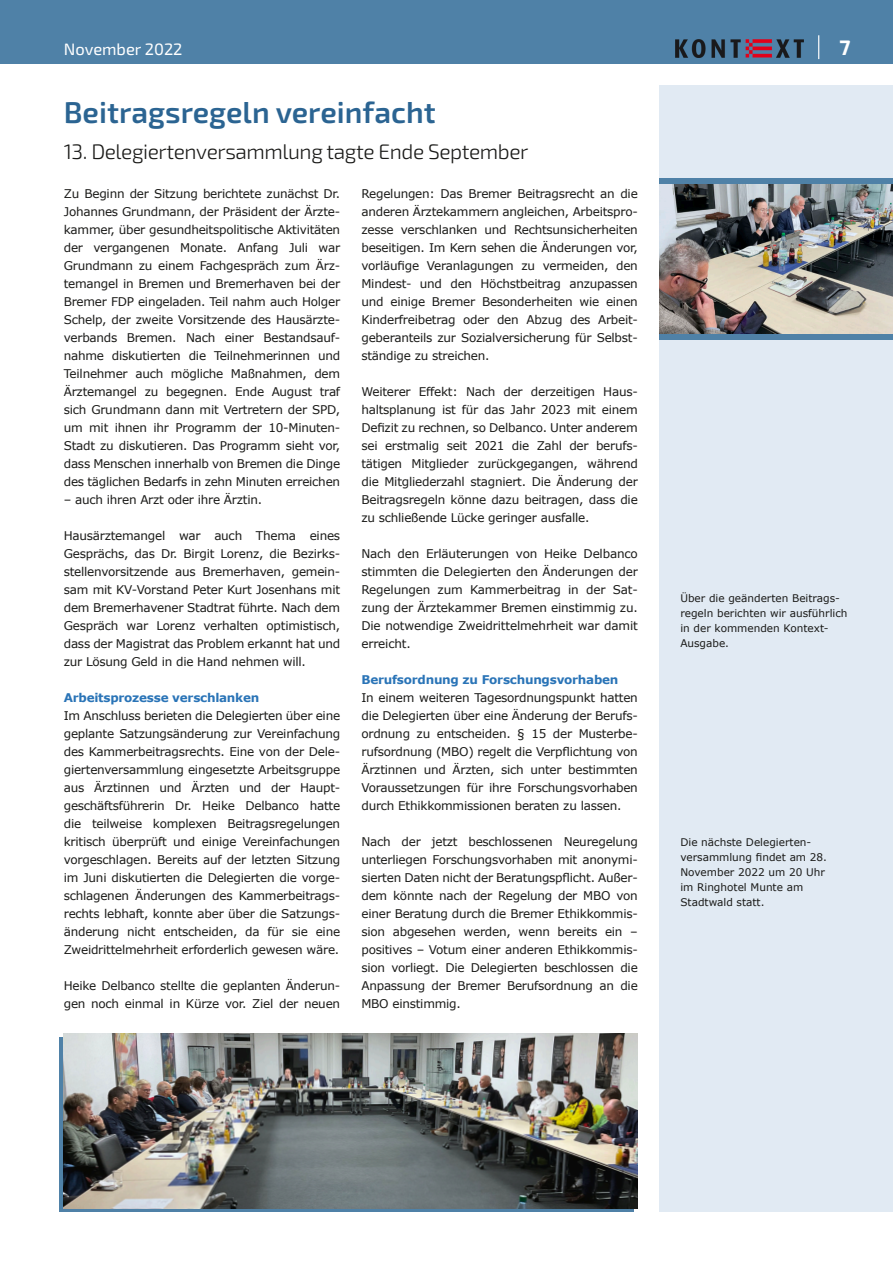
<style>
.page{position:relative;width:893px;height:1263px;background:#fff}
.page>*{position:absolute;margin:0;border:0;box-sizing:border-box;transform-origin:0 0}
.t1{font:600 30px "Exo 2";color:#2b6492}
.t2{font:300 21px "Exo 2";letter-spacing:-.02em;color:#1a1a18}
.t3{font:700 21px "Exo 2";color:#fff}
.t4{font:16.5px "Exo 2";color:#fff}
.t5{font:12px/18px "Verdana";letter-spacing:-.02em;color:#1a1a18;text-align:justify}
.t6{font:700 12px "Verdana";letter-spacing:-.02em;color:#2a74b7}
.t7{font:10.5px/15px "Verdana";color:#1a1a18}
</style>
<div class="page">
<div style="left:659px;top:85px;width:234px;height:1127px;background:#e1eaf3"></div>
<div style="left:0;top:0;width:893px;height:64px;background:#4f81a7"></div>
<img style="left:676px;top:39px;width:128px;height:18px">
<svg style="left:818px;top:35px;width:1px;height:24px"></svg>
<div style="left:60px;top:1037px;width:574px;height:175px;background:linear-gradient(to right,#4f81a7,#4f81a7)"></div>
<div style="left:659px;top:178px;width:234px;height:162px;background:#4f81a7"></div>
<img style="left:659px;top:185px;width:234px;height:149px">
<img style="left:64px;top:1033px;width:574px;height:175px">
<h3 class="t4" style="left:64px;top:44px;width:120px">November 2022</h3>
<h2 class="t3" style="left:839px;top:41px;width:13px">7</h2>
<h1 class="t1" style="left:64px;top:102px;width:373px">Beitragsregeln vereinfacht</h1>
<h2 class="t2" style="left:64px;top:144px;width:466px">13. Delegiertenversammlung tagte Ende September</h2>
<p class="t5" style="left:64px;top:186px;width:278px">Zu Beginn der Sitzung berichtete zunächst Dr.<br>Johannes Grundmann, der Präsident der Ärzte&shy;kammer, über gesundheitspolitische Aktivitäten der vergangenen Monate. Anfang Juli war Grundmann zu einem Fachgespräch zum Ärz&shy;temangel in Bremen und Bremerhaven bei der Bremer FDP eingeladen. Teil nahm auch Holger Schelp, der zweite Vorsitzende des Hausärzte&shy;verbands Bremen. Nach einer Bestandsauf&shy;nahme diskutierten die Teilnehmerinnen und Teilnehmer auch mögliche Maßnahmen, dem Ärztemangel zu begegnen. Ende August traf sich Grundmann dann mit Vertretern der SPD, um mit ihnen ihr Programm der 10-Minuten-Stadt zu diskutieren. Das Programm sieht vor, dass Menschen innerhalb von Bremen die Dinge des täglichen Bedarfs in zehn Minuten erreichen</p>
<p class="t5" style="left:64px;top:492px;width:200px">– auch ihren Arzt oder ihre Ärztin.</p>
<p class="t5" style="left:64px;top:528px;width:278px">Hausärztemangel war auch Thema eines Gesprächs, das Dr. Birgit Lorenz, die Bezirks&shy;stellenvorsitzende aus Bremerhaven, gemein&shy;sam mit KV-Vorstand Peter Kurt Josenhans mit dem Bremerhavener Stadtrat führte. Nach dem Gespräch war Lorenz verhalten optimistisch, dass der Magistrat das Problem erkannt hat und zur Lösung Geld in die Hand nehmen will.</p>
<p class="t6" style="left:64px;top:693px;width:197px">Arbeitsprozesse verschlanken</p>
<p class="t5" style="left:64px;top:708px;width:278px">Im Anschluss berieten die Delegierten über eine geplante Satzungsänderung zur Vereinfachung des Kammerbeitragsrechts. Eine von der Dele&shy;giertenversammlung eingesetzte Arbeitsgruppe aus Ärztinnen und Ärzten und der Haupt&shy;geschäftsführerin Dr. Heike Delbanco hatte die teilweise komplexen Beitragsregelungen kritisch überprüft und einige Vereinfachungen vorgeschlagen. Bereits auf der letzten Sitzung im Juni diskutierten die Delegierten die vorge&shy;schlagenen Änderungen des Kammerbeitrags&shy;rechts lebhaft, konnte aber über die Satzungs&shy;änderung nicht entscheiden, da für sie eine Zweidrittelmehrheit erforderlich gewesen wäre.</p>
<p class="t5" style="left:64px;top:978px;width:278px">Heike Delbanco stellte die geplanten Änderun&shy;gen noch einmal in Kürze vor. Ziel der neuen</p>
<p class="t5" style="left:361px;top:186px;width:278px">Regelungen: Das Bremer Beitragsrecht an die anderen Ärztekammern angleichen, Arbeitspro&shy;zesse verschlanken und Rechtsunsicherheiten beseitigen. Im Kern sehen die Änderungen vor, vorläufige Veranlagungen zu vermeiden, den Mindest- und den Höchstbeitrag anzupassen und einige Bremer Besonderheiten wie einen Kinderfreibetrag oder den Abzug des Arbeit&shy;geberanteils zur Sozialversicherung für Selbst&shy;ständige zu streichen.</p>
<p class="t5" style="left:361px;top:384px;width:278px">Weiterer Effekt: Nach der derzeitigen Haus&shy;haltsplanung ist für das Jahr 2023 mit einem Defizit zu rechnen, so Delbanco. Unter anderem sei erstmalig seit 2021 die Zahl der berufs&shy;tätigen Mitglieder zurückgegangen, während die Mitgliederzahl stagniert. Die Änderung der Beitragsregeln könne dazu beitragen, dass die zu schließende Lücke geringer ausfalle.</p>
<p class="t5" style="left:361px;top:546px;width:278px">Nach den Erläuterungen von Heike Delbanco stimmten die Delegierten den Änderungen der Regelungen zum Kammerbeitrag in der Sat&shy;zung der Ärztekammer Bremen einstimmig zu.<br>Die notwendige Zweidrittelmehrheit war damit erreicht.</p>
<p class="t6" style="left:361px;top:675px;width:259px">Berufsordnung zu Forschungsvorhaben</p>
<p class="t5" style="left:361px;top:690px;width:278px">In einem weiteren Tagesordnungspunkt hatten die Delegierten über eine Änderung der Berufs&shy;ordnung zu entscheiden. § 15 der Musterbe&shy;rufsordnung (MBO) regelt die Verpflichtung von Ärztinnen und Ärzten, sich unter bestimmten Voraussetzungen für ihre Forschungsvorhaben durch Ethikkommissionen beraten zu lassen.</p>
<p class="t5" style="left:361px;top:834px;width:278px">Nach der jetzt beschlossenen Neuregelung unterliegen Forschungsvorhaben mit anonymi&shy;sierten Daten nicht der Beratungspflicht. Außer&shy;dem könnte nach der Regelung der MBO von einer Beratung durch die Bremer Ethikkommis&shy;sion abgesehen werden, wenn bereits ein – positives – Votum einer anderen Ethikkommis&shy;sion vorliegt. Die Delegierten beschlossen die Anpassung der Bremer Berufsordnung an die MBO einstimmig.</p>
<p class="t7" style="left:680px;top:592px;width:169px">Über die geänderten Beitrags&shy;regeln berichten wir ausführlich in der kommenden Kontext-<br>Ausgabe.</p>
<p class="t7" style="left:680px;top:835px;width:148px">Die nächste Delegierten&shy;versammlung findet am 28.<br>November 2022 um 20 Uhr im Ringhotel Munte am<br>Stadtwald statt.</p>
</div>
